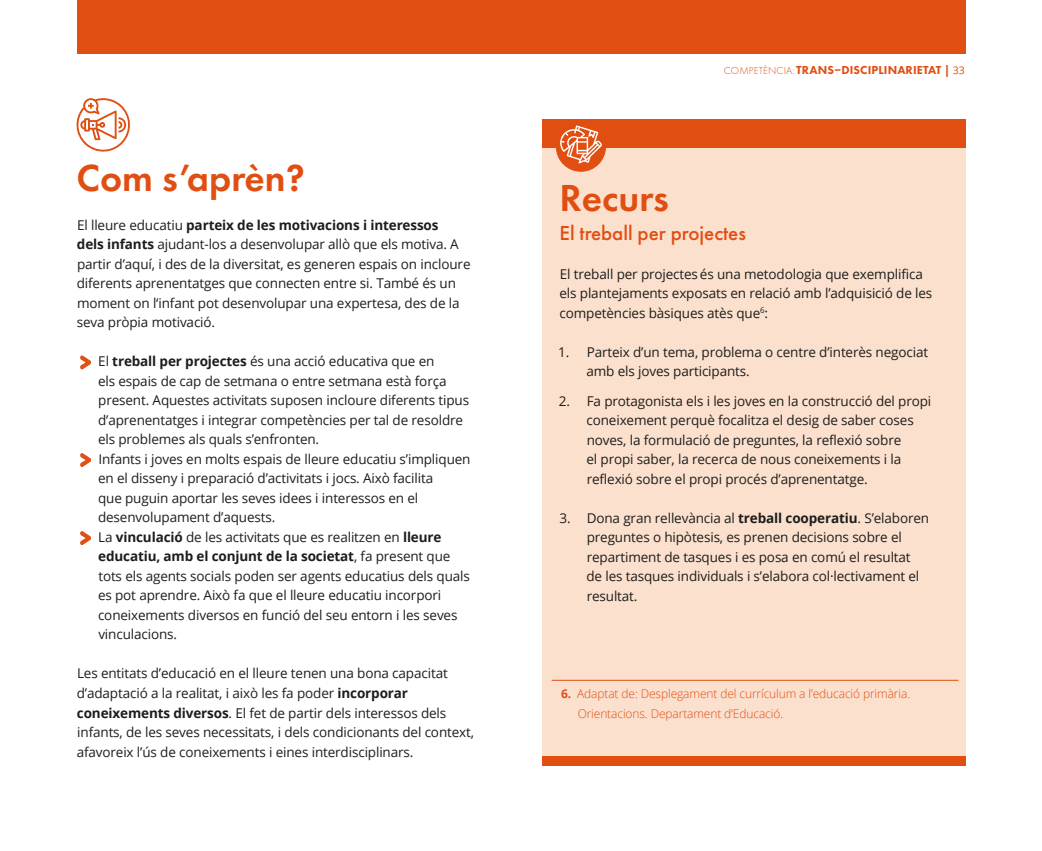
<style>
.page{position:relative;width:1042px;height:851px;background:#fff}
.page>*{position:absolute;margin:0;border:0;box-sizing:border-box;transform-origin:0 0}
.Titols_Apartats{font:600 39px "Futura PT";color:#e14e12}
.Intertitol{font:500 21px "Futura PT";color:#e14e12}
.Text_Base{font:13.5px/19.5px "Open Sans";letter-spacing:-.01em;color:#1d1d1b}
.peus_de_text{font:300 12px/19.5px "Open Sans";letter-spacing:-.01em;color:#e14e12}
.t1{font:800 12px "Futura PT";color:#e14e12}
.t2{font:300 10.5px "Futura PT";letter-spacing:.01em;color:#e14e12}
.t3{font:10.5px "Open Sans";color:#e14e12}
.s1{font-weight:700}
.s2{font-family:"Helvetica Rounded";font-weight:900;font-size:24px;color:#e14e12}
.s3{font-weight:800;font-size:12px}
.s4{font-family:"Futura PT";font-weight:800;font-size:12px}
</style>
<div class="page">
<svg style="left:80px;top:355px;width:11px;height:15px"></svg>
<svg style="left:80px;top:453px;width:11px;height:14px"></svg>
<svg style="left:80px;top:531px;width:11px;height:14px"></svg>
<svg style="left:76px;top:98px;width:54px;height:54px"></svg>
<div style="left:542px;top:138px;width:423px;height:618px;background:#fbe0ce"></div>
<div style="left:542px;top:119px;width:423px;height:28px;background:#e14e12"></div>
<div style="left:542px;top:756px;width:423px;height:10px;background:#e14e12"></div>
<div style="left:556px;top:122px;width:50px;height:50px;background:#e14e12;border-radius:50%"></div>
<svg style="left:560px;top:125px;width:42px;height:38px"></svg>
<hr style="left:551px;top:680px;width:407px;height:1px;background:#e14e12">
<div style="left:77px;top:0;width:888px;height:54px;background:#e14e12"></div>
<p class="Titols_Apartats" style="left:76px;top:153px;width:230px">Com s’aprèn?</p>
<p class="Text_Base" style="left:77px;top:215px;width:395px">El lleure educatiu <span class="s1">parteix de les motivacions i interessos<br>dels infants</span> ajudant-los a desenvolupar allò que els motiva. A partir d’aquí, i des de la diversitat, es generen espais on incloure diferents aprenentatges que connecten entre si. També és un moment on l‘infant pot desenvolupar una expertesa, des de la seva pròpia motivació.</p>
<p class="Text_Base" style="left:98px;top:351px;width:373px;text-indent:-17px"><span class="s2">&gt;</span> El <span class="s1">treball per projectes</span> és una acció educativa que en<br>els espais de cap de setmana o entre setmana està força present. Aquestes activitats suposen incloure diferents tipus d’aprenentatges i integrar competències per tal de resoldre els problemes als quals s’enfronten.</p>
<p class="Text_Base" style="left:98px;top:449px;width:374px;text-indent:-17px"><span class="s2">&gt;</span> Infants i joves en molts espais de lleure educatiu s’impliquen en el disseny i preparació d’activitats i jocs. Això facilita<br>que puguin aportar les seves idees i interessos en el desenvolupament d’aquests.</p>
<p class="Text_Base" style="left:98px;top:527px;width:373px;text-indent:-17px"><span class="s2">&gt;</span> La <span class="s1">vinculació</span> de les activitats que es realitzen en <span class="s1">lleure educatiu, amb el conjunt de la societat</span>, fa present que tots els agents socials poden ser agents educatius dels quals es pot aprendre. Això fa que el lleure educatiu incorpori coneixements diversos en funció del seu entorn i les seves vinculacions.</p>
<p class="Text_Base" style="left:77px;top:663px;width:399px">Les entitats d’educació en el lleure tenen una bona capacitat d’adaptació a la realitat, i això les fa poder <span class="s1">incorporar coneixements diversos</span>. El fet de partir dels interessos dels infants, de les seves necessitats, i dels condicionants del context, afavoreix l’ús de coneixements i eines interdisciplinars.</p>
<p class="t2" style="left:724px;top:64px;width:87px">COMPETÈNCIA: <span class="s3">TRANS</span></p>
<p class="t1" style="left:834px;top:62px;width:15px">–DISCIP</p>
<p class="t1" style="left:878px;top:62px;width:13px">LINARIETAT</p>
<p class="t3" style="left:944px;top:62px;width:22px"><span class="s4">|</span> 33</p>
<p class="Titols_Apartats" style="left:559px;top:173px;width:111px">Recurs</p>
<p class="Intertitol" style="left:559px;top:220px;width:188px">El treball per projectes</p>
<p class="Text_Base" style="left:559px;top:264px;width:374px">El treball per projectesés una metodologia que exemplifica els plantejaments exposats en relació amb l’adquisició de les competències bàsiques atès que<sup>6</sup>:</p>
<p class="Text_Base" style="left:586px;top:342px;width:343px;text-indent:-28px">1. Parteix d’un tema, problema o centre d’interès negociat amb els joves participants.</p>
<p class="Text_Base" style="left:586px;top:390px;width:346px;text-indent:-28px">2. Fa protagonista els i les joves en la construcció del propi coneixement perquè focalitza el desig de saber coses noves, la formulació de preguntes, la reflexió sobre<br>el propi saber, la recerca de nous coneixements i la reflexió sobre el propi procés d’aprenentatge.</p>
<p class="Text_Base" style="left:586px;top:507px;width:344px;text-indent:-27px">3. Dona gran rellevància al <span class="s1">treball cooperatiu</span>. S’elaboren preguntes o hipòtesis, es prenen decisions sobre el repartiment de tasques i es posa en comú el resultat de les tasques individuals i s’elabora col·lectivament el resultat.</p>
<p class="peus_de_text" style="left:578px;top:683px;width:334px;text-indent:-16px"><span class="s1">6.</span> Adaptat de: Desplegament del currículum a l’educació primària.<br>Orientacions. Departament d’Educació.</p>
</div>
